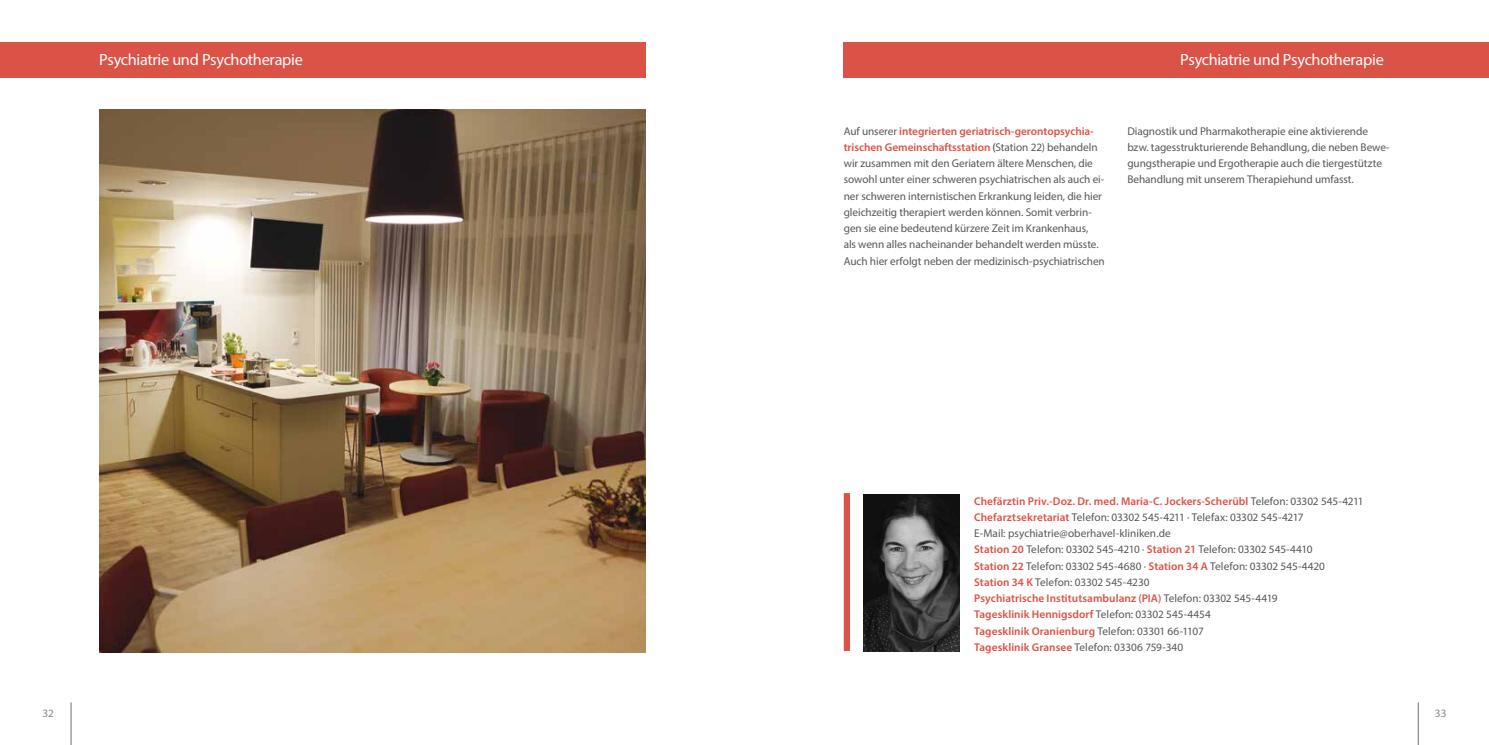
<style>
.page{position:relative;width:1489px;height:745px;background:#fff}
.page>*{position:absolute;margin:0;border:0;box-sizing:border-box;transform-origin:0 0}
.t1{font:16.25px "Myriad Pro";letter-spacing:-.02em;color:#fff}
.t2{font:11.25px/16.2px "Myriad Pro";letter-spacing:-.005em;color:#575756}
.t3{font:11.25px "Myriad Pro";color:#878787}
.s1{font-weight:600;color:#db5247}
.s2{font-weight:600}
</style>
<div class="page">
<hr style="left:71px;top:702px;width:1px;height:42px;background:#706f6f">
<hr style="left:1417px;top:702px;width:1px;height:42px;background:#706f6f">
<div style="left:0;top:43px;width:645px;height:35px;background:#db5247"></div>
<img style="left:99px;top:110px;width:546px;height:542px">
<div style="left:843px;top:43px;width:645px;height:35px;background:#db5247"></div>
<div style="left:843px;top:493px;width:7px;height:157px;background:#db5247"></div>
<img style="left:864px;top:494px;width:95px;height:157px">
<h1 class="t1" style="left:99px;top:50px;width:205px">Psychiatrie und Psychotherapie</h1>
<h1 class="t1" style="left:1180px;top:50px;width:205px">Psychiatrie und Psychotherapie</h1>
<p class="t2" style="left:843px;top:122px;width:262px">Auf unserer <span class="s1">integrierten geriatrisch-gerontopsychia&shy;trischen Gemeinschaftsstation</span> <span class="s2">(</span>Station 22) behandeln wir zusammen mit den Geriatern ältere Menschen, die sowohl unter einer schweren psychiatrischen als auch ei&shy;ner schweren internistischen Erkrankung leiden, die hier gleichzeitig therapiert werden können. Somit verbrin&shy;gen sie eine bedeutend kürzere Zeit im Krankenhaus,<br>als wenn alles nacheinander behandelt werden müsste.<br>Auch hier erfolgt neben der medizinisch-psychiatrischen</p>
<p class="t2" style="left:1127px;top:122px;width:264px">Diagnostik und Pharmakotherapie eine aktivierende bzw. tagesstrukturierende Behandlung, die neben Bewe&shy;gungstherapie und Ergotherapie auch die tiergestützte Behandlung mit unserem Therapiehund umfasst.</p>
<p class="t2" style="left:974px;top:492px;width:391px"><span class="s1">Chefärztin Priv.-Doz. Dr. med. Maria-C. Jockers-Scherübl</span> Telefon: 03302 545-4211<br><span class="s1">Chefarztsekretariat</span> Telefon: 03302 545-4211 · Telefax: 03302 545-4217<br>E-Mail: psychiatrie@oberhavel-kliniken.de<br><span class="s1">Station 20</span> Telefon: 03302 545-4210 · <span class="s1">Station 21</span> Telefon: 03302 545-4410<br><span class="s1">Station 22</span> Telefon: 03302 545-4680 · <span class="s1">Station 34 A</span> Telefon: 03302 545-4420<br><span class="s1">Station 34 K</span> Telefon: 03302 545-4230<br><span class="s1">Psychiatrische Institutsambulanz (PIA)</span> Telefon: 03302 545-4419<br><span class="s1">Tagesklinik Hennigsdorf</span> Telefon: 03302 545-4454<br><span class="s1">Tagesklinik Oranienburg</span> Telefon: 03301 66-1107<br><span class="s1">Tagesklinik Gransee</span> Telefon: 03306 759-340</p>
<p class="t3" style="left:43px;top:706px;width:13px">32</p>
<p class="t3" style="left:1434px;top:706px;width:13px">33</p>
</div>
